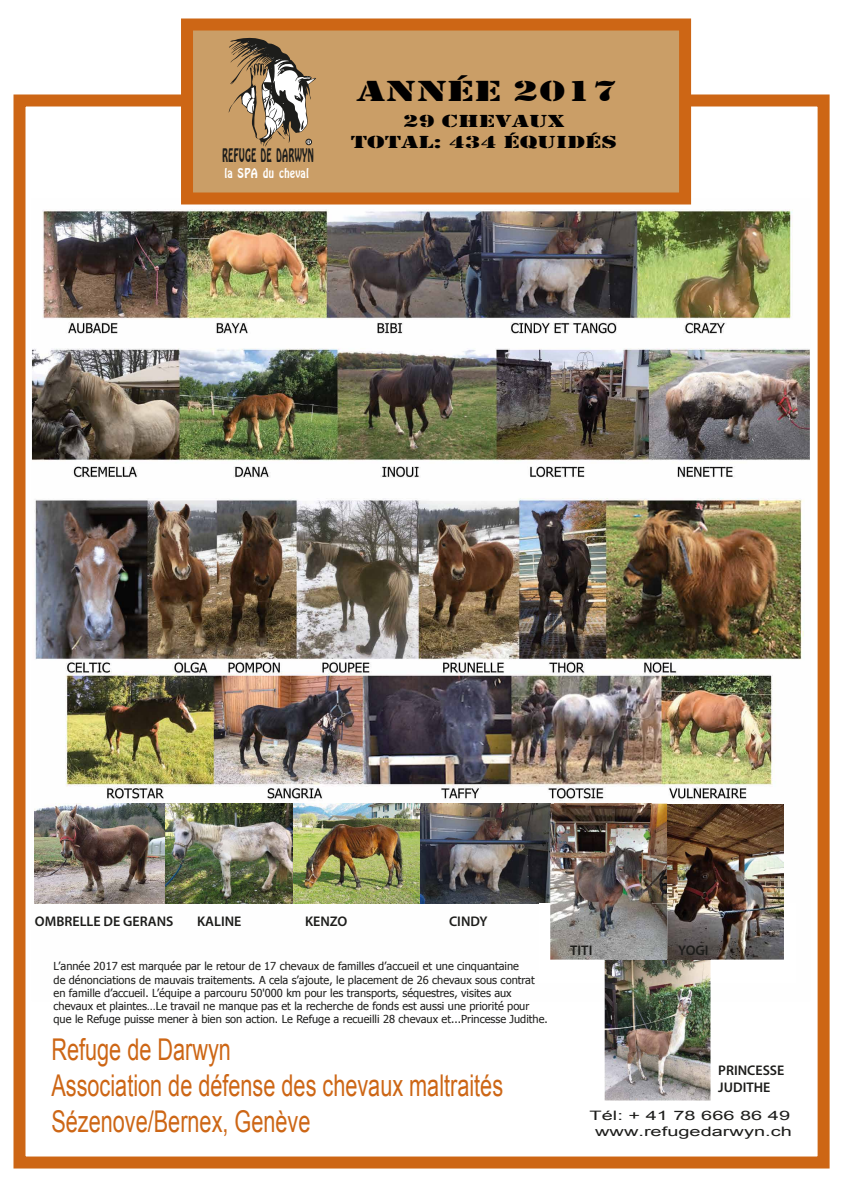
<style>
.page{position:relative;width:842px;height:1192px;background:#fff}
.page>*{position:absolute;margin:0;border:0;box-sizing:border-box;transform-origin:0 0}
.t1{font:30px/36px "Arial";color:#cd6615;scale:.72 1}
.t2{font:30px "Stencil";color:#010000;scale:1.54 1}
.t3{font:18px/21.6px "Stencil";color:#010000;text-align:center;scale:1.54 1}
.t4{font:700 17.9px "Hobo";color:#1d1d1b;scale:.52 1}
.t5{font:600 14px/16.8px "Myriad Pro";color:#1d1d1b}
.t6{font:13px/15.6px "Arial";color:#1d1d1b;text-align:center;scale:1.54 1}
.t7{font:700 13px "Hobo";color:#fff;scale:.84 1}
.t8{font:11px/13.2px "Tahoma";color:#1d1d1b}
</style>
<div class="page">
<img style="left:32px;top:199px;width:778px;height:802px">
<div style="left:14px;top:95px;width:816px;height:1074px;border:12px solid #cd6615"></div>
<div style="left:181px;top:19px;width:510px;height:186px;background:#ca9e67;border:12px solid #cd6615"></div>
<svg style="left:229px;top:37px;width:87px;height:109px"></svg>
<img style="left:35px;top:804px;width:258px;height:100px">
<img style="left:293px;top:804px;width:128px;height:100px">
<img style="left:421px;top:804px;width:363px;height:100px">
<div style="left:539px;top:904px;width:257px;height:79px;background:#fff"></div>
<img style="left:605px;top:960px;width:105px;height:140px">
<img style="left:550px;top:904px;width:234px;height:56px">
<h3 class="t4" style="left:222px;top:145px;width:179px">REFUGE DE DARWYN</h3>
<p class="t7" style="left:225px;top:165px;width:102px">la SPA du cheval</p>
<h1 class="t2" style="left:356px;top:73px;width:172px">ANNÉE 2017</h1>
<h2 class="t3" style="left:351px;top:110px;width:174px">29 CHEVAUX<br>TOTAL: 434 ÉQUIDÉS</h2>
<p class="t5" style="left:35px;top:913px;width:140px">OMBRELLE DE GERANS</p>
<p class="t5" style="left:197px;top:913px;width:46px">KALINE</p>
<p class="t5" style="left:305px;top:913px;width:44px">KENZO</p>
<p class="t5" style="left:449px;top:913px;width:40px">CINDY</p>
<p class="t8" style="left:54px;top:959px;width:496px">L’année 2017 est marquée par le retour de 17 chevaux de familles d’accueil et une cinquantaine<br>de dénonciations de mauvais traitements. A cela s’ajoute, le placement de 26 chevaux sous contrat en famille d’accueil. L’équipe a parcouru 50'000 km pour les transports, séquestres, visites aux chevaux et plaintes…Le travail ne manque pas et la recherche de fonds est aussi une priorité pour que le Refuge puisse mener à bien son action. Le Refuge a recueilli 28 chevaux et...Princesse Judithe.</p>
<h1 class="t1" style="left:51px;top:1032px;width:629px">Refuge de Darwyn<br>Association de défense des chevaux maltraités<br>Sézenove/Bernex, Genève</h1>
<p class="t5" style="left:570px;top:942px;width:24px">TITI</p>
<p class="t5" style="left:678px;top:942px;width:32px">YOGI</p>
<p class="t5" style="left:718px;top:1061px;width:68px">PRINCESSE<br>JUDITHE</p>
<p class="t6" style="left:590px;top:1108px;width:133px">Tél: + 41 78 666 86 49 www.refugedarwyn.ch</p>
</div>
